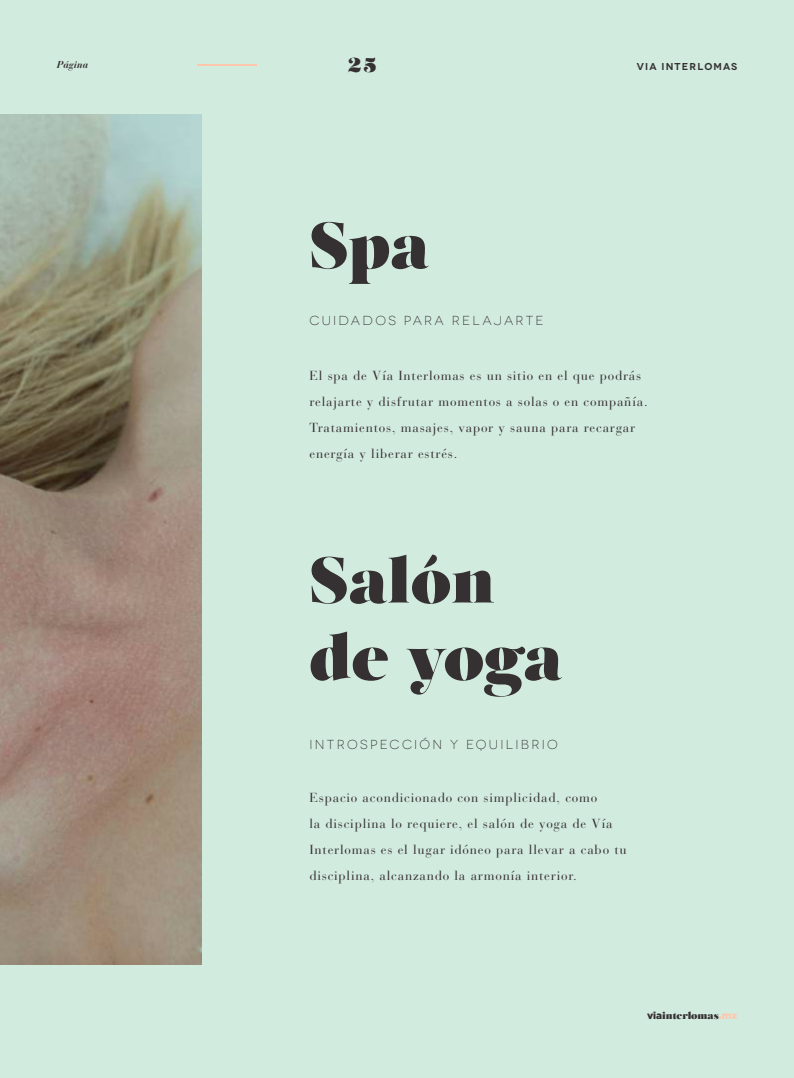
<style>
.page{position:relative;width:794px;height:1078px;background:#fff}
.page>*{position:absolute;margin:0;border:0;box-sizing:border-box;transform-origin:0 0}
.t1{font:64px/76.8px "Salome";color:#353031}
.t2{font:20px "Salome";color:#353031}
.t3{font:13px/26px "Bauer Bodoni LT";letter-spacing:.06em;color:#353031}
.t4{font:300 13px "Novecentowide";letter-spacing:.18em;color:#241f1f}
.t5{font:10px "Salome";color:#353031}
.t6{font:600 10px "Novecentowide";letter-spacing:.11em;color:#353031}
.t7{font:italic 700 10px "Bauer Bodoni LT";color:#353031}
.s1{font-family:"Gotham HTF";font-weight:900}
.s2{font-family:"Gotham HTF";font-weight:900;color:#ffc6ab}
</style>
<div class="page">
<div style="left:0;top:0;width:794px;height:1077px;background:#d2ebdf"></div>
<img style="left:0;top:115px;width:202px;height:849px">
<hr style="left:197px;top:65px;width:60px;height:1px;background:#ffc6ab">
<h2 class="t2" style="left:348px;top:51px;width:30px">25</h2>
<p class="t7" style="left:57px;top:58px;width:33px">Página</p>
<p class="t6" style="left:637px;top:60px;width:102px">VIA INTERLOMAS</p>
<h1 class="t1" style="left:309px;top:206px;width:121px">Spa</h1>
<p class="t4" style="left:309px;top:312px;width:236px">CUIDADOS PARA RELAJARTE</p>
<p class="t3" style="left:309px;top:363px;width:340px">El spa de Vía Interlomas es un sitio en el que podrás relajarte y disfrutar momentos a solas o en compañía.<br>Tratamientos, masajes, vapor y sauna para recargar energía y liberar estrés.</p>
<h1 class="t1" style="left:309px;top:541px;width:254px">Salón de yoga</h1>
<p class="t4" style="left:309px;top:737px;width:250px">INTROSPECCIÓN Y EQUILIBRIO</p>
<p class="t3" style="left:309px;top:784px;width:319px">Espacio acondicionado con simplicidad, como<br>la disciplina lo requiere, el salón de yoga de Vía Interlomas es el lugar idóneo para llevar a cabo tu disciplina, alcanzando la armonía interior.</p>
<p class="t5" style="left:647px;top:1008px;width:92px"><span class="s1">via</span>interlomas<span class="s2">.</span><span class="s2">mx</span></p>
</div>
